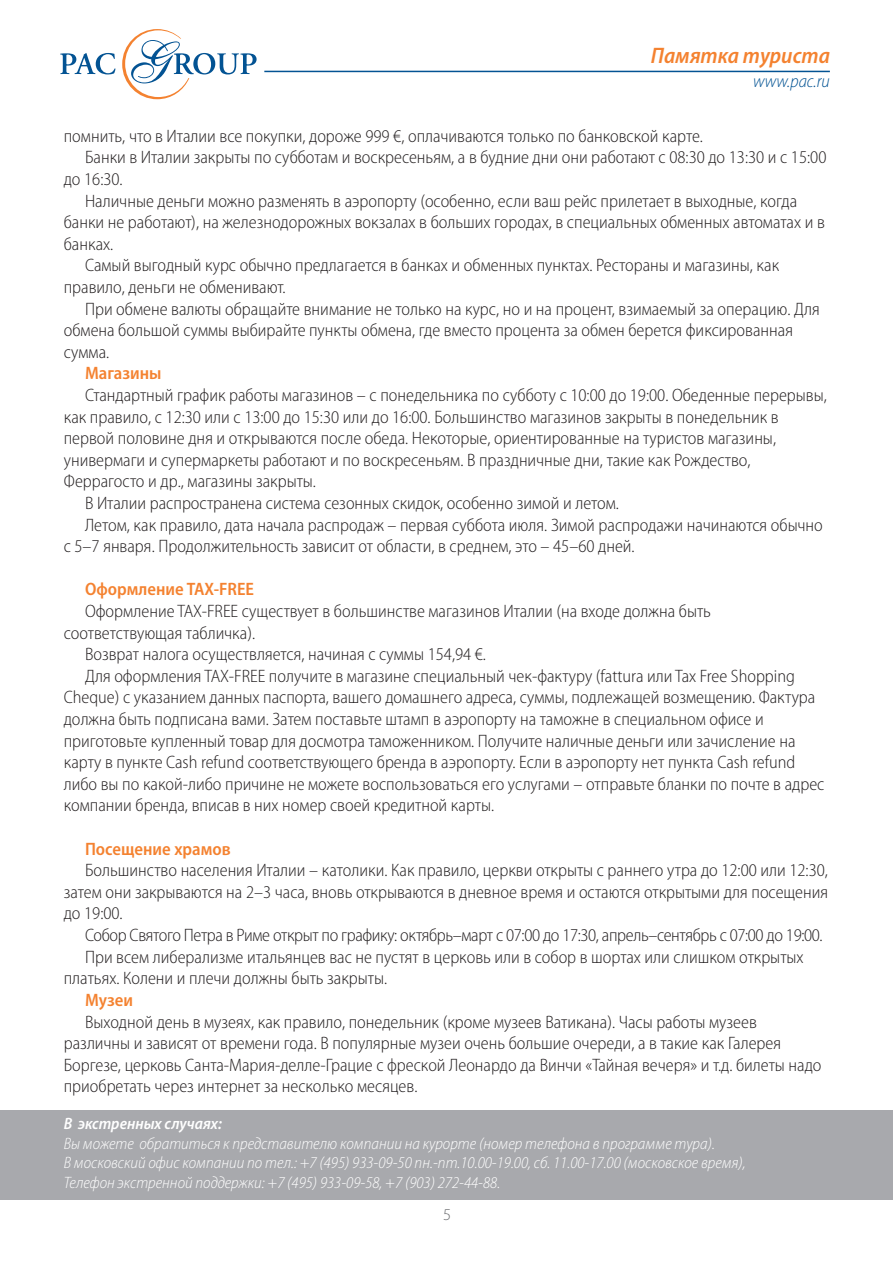
<style>
.page{position:relative;width:893px;height:1263px;background:#fff}
.page>*{position:absolute;margin:0;border:0;box-sizing:border-box;transform-origin:0 0}
.t1{font:italic 600 semi-condensed 22.5px "Myriad Pro";color:#f48230}
.t2{font:300 semi-condensed 18px/21.6px "Myriad Pro";color:#231f20;text-align:justify}
.t3{font:300 semi-condensed 18px "Myriad Pro";letter-spacing:-.02em;color:#231f20}
.t4{font:600 semi-condensed 18px "Myriad Pro";color:#f48230}
.t5{font:italic 300 semi-condensed 18px "Myriad Pro";color:#035393}
.t6{font:italic 300 semi-condensed 16.5px/19.5px "Myriad Pro";color:#fff}
.t7{font:italic 600 semi-condensed 16.5px "Myriad Pro";color:#fff}
.t8{font:300 16.5px "Myriad Pro";color:#6c6d70}
</style>
<div class="page">
<hr style="left:0;top:1110px;width:1px;height:89px;background:#a8a9ad">
<div style="left:1px;top:1110px;width:892px;height:89px;background:#a8a9ad"></div>
<svg style="left:60px;top:53px;width:55px;height:21px"></svg>
<svg style="left:122px;top:29px;width:135px;height:70px"></svg>
<hr style="left:264px;top:71px;width:566px;height:1px;background:#035393">
<p class="t1" style="left:651px;top:44px;width:180px">Памятка туриста</p>
<p class="t5" style="left:753px;top:71px;width:78px">www.pac.ru</p>
<p class="t2" style="left:64px;top:125px;width:641px">помнить, что в Италии все покупки, дороже 999 €, оплачиваются только по банковской карте.</p>
<p class="t2" style="left:85px;top:147px;width:743px">Банки в Италии закрыты по субботам и воскресеньям, а в будние дни они работают с 08:30 до 13:30 и с 15:00</p>
<p class="t2" style="left:64px;top:169px;width:60px">до 16:30.</p>
<p class="t2" style="left:85px;top:190px;width:714px">Наличные деньги можно разменять в аэропорту (особенно, если ваш рейс прилетает в выходные, когда</p>
<p class="t2" style="left:64px;top:212px;width:763px">банки не работают), на железнодорожных вокзалах в больших городах, в специальных обменных автоматах и в</p>
<p class="t2" style="left:64px;top:233px;width:51px">банках.</p>
<p class="t2" style="left:85px;top:255px;width:696px">Самый выгодный курс обычно предлагается в банках и обменных пунктах. Рестораны и магазины, как</p>
<p class="t2" style="left:64px;top:277px;width:223px">правило, деньги не обменивают.</p>
<p class="t2" style="left:85px;top:298px;width:736px">При обмене валюты обращайте внимание не только на курс, но и на процент, взимаемый за операцию. Для</p>
<p class="t2" style="left:64px;top:320px;width:731px">обмена большой суммы выбирайте пункты обмена, где вместо процента за обмен берется фиксированная</p>
<p class="t2" style="left:64px;top:341px;width:47px">сумма.</p>
<p class="t4" style="left:85px;top:363px;width:78px">Магазины</p>
<p class="t2" style="left:85px;top:385px;width:743px">Стандартный график работы магазинов – с понедельника по субботу с 10:00 до 19:00. Обеденные перерывы,</p>
<p class="t2" style="left:64px;top:406px;width:716px">как правило, с 12:30 или с 13:00 до 15:30 или до 16:00. Большинство магазинов закрыты в понедельник в</p>
<p class="t2" style="left:64px;top:428px;width:714px">первой половине дня и открываются после обеда. Некоторые, ориентированные на туристов магазины,</p>
<p class="t2" style="left:64px;top:449px;width:688px">универмаги и супермаркеты работают и по воскресеньям. В праздничные дни, такие как Рождество,</p>
<p class="t2" style="left:64px;top:471px;width:254px">Феррагосто и др., магазины закрыты.</p>
<p class="t2" style="left:85px;top:493px;width:535px">В Италии распространена система сезонных скидок, особенно зимой и летом.</p>
<p class="t2" style="left:85px;top:514px;width:739px">Летом, как правило, дата начала распродаж – первая суббота июля. Зимой распродажи начинаются обычно</p>
<p class="t2" style="left:64px;top:536px;width:572px">с 5–7 января. Продолжительность зависит от области, в среднем, это – 45–60 дней.</p>
<p class="t4" style="left:85px;top:579px;width:171px">Оформление TAX-FREE</p>
<p class="t2" style="left:85px;top:601px;width:627px">Оформление TAX-FREE существует в большинстве магазинов Италии (на входе должна быть</p>
<p class="t2" style="left:64px;top:622px;width:193px">соответствующая табличка).</p>
<p class="t2" style="left:85px;top:644px;width:402px">Возврат налога осуществляется, начиная с суммы 154,94 €.</p>
<p class="t2" style="left:85px;top:665px;width:711px">Для оформления TAX-FREE получите в магазине специальный чек-фактуру (fattura или Tax Free Shopping</p>
<p class="t2" style="left:64px;top:687px;width:753px">Cheque) с указанием данных паспорта, вашего домашнего адреса, суммы, подлежащей возмещению. Фактура</p>
<p class="t2" style="left:64px;top:709px;width:701px">должна быть подписана вами. Затем поставьте штамп в аэропорту на таможне в специальном офисе и</p>
<p class="t2" style="left:64px;top:730px;width:733px">приготовьте купленный товар для досмотра таможенником. Получите наличные деньги или зачисление на</p>
<p class="t2" style="left:64px;top:752px;width:733px">карту в пункте Cash refund соответствующего бренда в аэропорту. Если в аэропорту нет пункта Cash refund</p>
<p class="t2" style="left:64px;top:773px;width:762px">либо вы по какой-либо причине не можете воспользоваться его услугами – отправьте бланки по почте в адрес</p>
<p class="t2" style="left:64px;top:795px;width:432px">компании бренда, вписав в них номер своей кредитной карты.</p>
<p class="t4" style="left:85px;top:839px;width:147px">Посещение храмов</p>
<p class="t2" style="left:64px;top:860px;width:766px;text-indent:21px">Большинство населения Италии – католики. Как правило, церкви открыты с раннего утра до 12:00 или 12:30, затем они закрываются на 2–3 часа, вновь открываются в дневное время и остаются открытыми для посещения до 19:00.</p>
<p class="t3" style="left:85px;top:925px;width:739px">Собор Святого Петра в Риме открыт по графику: октябрь–март с 07:00 до 17:30, апрель–сентябрь с 07:00 до 19:00.</p>
<p class="t2" style="left:85px;top:946px;width:720px">При всем либерализме итальянцев вас не пустят в церковь или в собор в шортах или слишком открытых</p>
<p class="t2" style="left:64px;top:968px;width:325px">платьях. Колени и плечи должны быть закрыты.</p>
<p class="t4" style="left:85px;top:990px;width:50px">Музеи</p>
<p class="t2" style="left:64px;top:1011px;width:759px;text-align:left;text-indent:21px">Выходной день в музеях, как правило, понедельник (кроме музеев Ватикана). Часы работы музеев различны и зависят от времени года. В популярные музеи очень большие очереди, а в такие как Галерея Боргезе, церковь Санта-Мария-делле-Грацие с фреской Леонардо да Винчи «Тайная вечеря» и т.д. билеты надо приобретать через интернет за несколько месяцев.</p>
<p class="t7" style="left:64px;top:1115px;width:160px">В экстренных случаях:</p>
<p class="t6" style="left:64px;top:1134px;width:683px">Вы можете обратиться к представителю компании на курорте (номер телефона в программе тура).<br>В московский офис компании по тел.: +7 (495) 933-09-50 пн.-пт.10.00-19.00, сб. 11.00-17.00 (московское время),<br>Телефон экстренной поддержки: +7 (495) 933-09-58, +7 (903) 272-44-88.</p>
<p class="t8" style="left:443px;top:1205px;width:10px">5</p>
</div>
